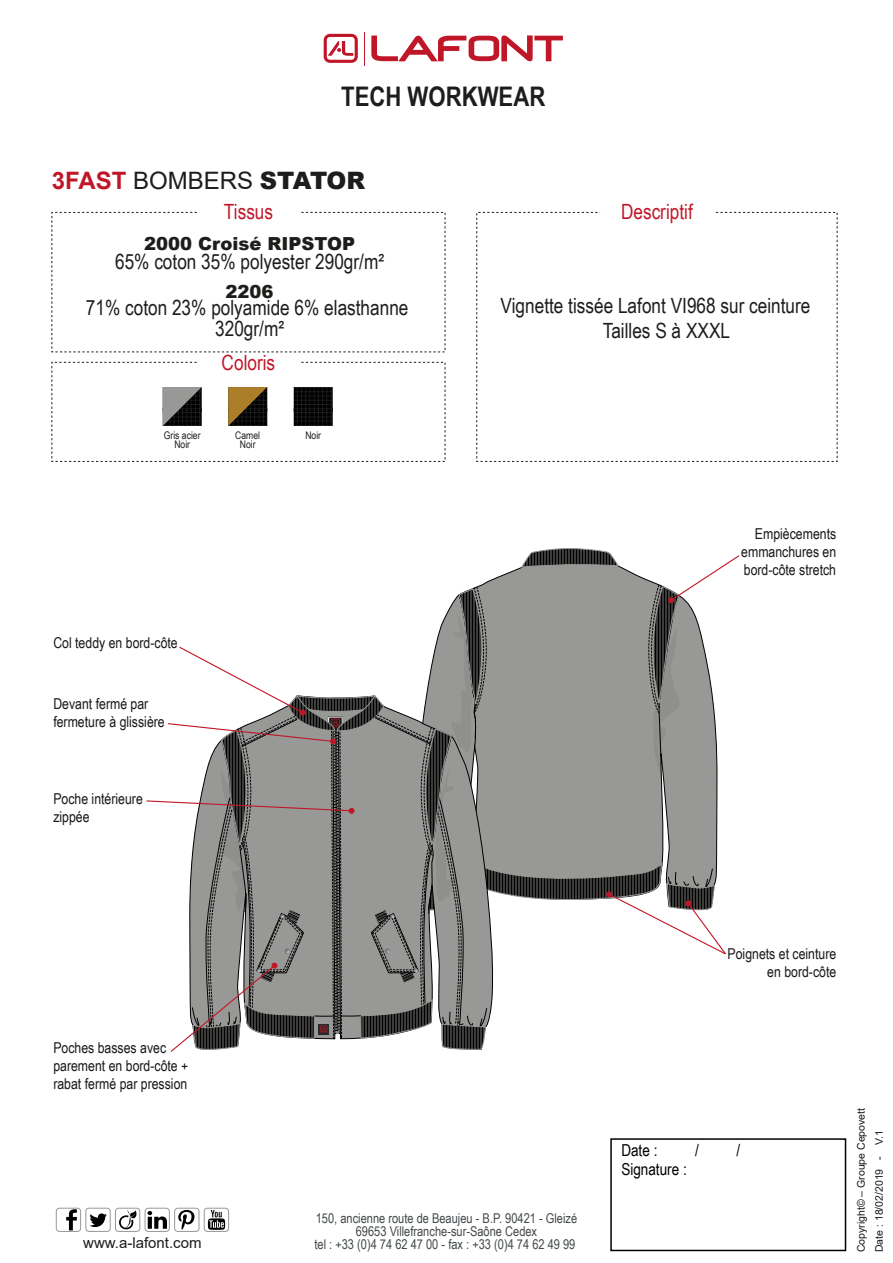
<style>
.page{position:relative;width:893px;height:1263px;background:#fff}
.page>*{position:absolute;margin:0;border:0;box-sizing:border-box;transform-origin:0 0}
.t1{font:700 27px "Arial Narrow";color:#1d1d1b}
.t2{font:24px "Arial";color:#1d1d1b}
.t3{font:21px/21px "Arial Narrow";color:#1d1d1b;text-align:center}
.t4{font:21px "Arial Narrow";color:#c01728}
.t5{font:900 18px "Arial";color:#1d1d1b}
.t6{font:16.5px "Arial Narrow";color:#000}
.t7{font:15px/18px "Arial Narrow";color:#1a171b}
.t8{font:15px "Arial";color:#1d1d1b}
.t9{font:13.5px/13.2px "Arial Narrow";color:#43484a;text-align:center}
.t10{font:10.5px "Arial";color:#1a171b}
.t11{font:10.5px/9.1px "Arial Narrow";color:#1d1d1b;text-align:center}
.s1{font-weight:700;color:#c01728}
.s2{font-weight:900}
</style>
<div class="page">
<div style="left:610px;top:1138px;width:236px;height:113px;border:2px solid #000"></div>
<svg style="left:371px;top:35px;width:192px;height:26px"></svg>
<hr style="left:364px;top:33px;width:1px;height:33px;background:#c01728">
<svg style="left:324px;top:34px;width:34px;height:29px"></svg>
<svg style="left:51px;top:212px;width:395px;height:141px"></svg>
<svg style="left:476px;top:212px;width:362px;height:250px"></svg>
<div style="left:86px;top:1208px;width:25px;height:24px;border:1px solid #989897;border-radius:3px"></div>
<svg style="left:89px;top:1213px;width:18px;height:14px"></svg>
<div style="left:115px;top:1208px;width:25px;height:24px;border:1px solid #989897;border-radius:3px"></div>
<svg style="left:119px;top:1210px;width:18px;height:19px"></svg>
<div style="left:204px;top:1208px;width:25px;height:24px;border:1px solid #989897;border-radius:3px"></div>
<svg style="left:208px;top:1210px;width:17px;height:20px"></svg>
<div style="left:145px;top:1208px;width:25px;height:24px;border:1px solid #989897;border-radius:3px"></div>
<svg style="left:147px;top:1211px;width:20px;height:18px"></svg>
<div style="left:174px;top:1208px;width:25px;height:24px;border:1px solid #989897;border-radius:3px"></div>
<svg style="left:178px;top:1210px;width:16px;height:20px"></svg>
<div style="left:56px;top:1208px;width:25px;height:24px;border:1px solid #989897;border-radius:3px"></div>
<svg style="left:66px;top:1209px;width:11px;height:21px"></svg>
<svg style="left:51px;top:362px;width:395px;height:100px"></svg>
<svg style="left:146px;top:548px;width:594px;height:504px"></svg>
<h1 class="t1" style="left:341px;top:76px;width:206px">TECH WORKWEAR</h1>
<h2 class="t2" style="left:52px;top:164px;width:315px"><span class="s1">3FAST</span> BOMBERS <span class="s2">STATOR</span></h2>
<h3 class="t4" style="left:224px;top:197px;width:51px">Tissus</h3>
<p class="t5" style="left:144px;top:231px;width:212px">2000 Croisé RIPSTOP</p>
<h3 class="t3" style="left:115px;top:250px;width:271px">65% coton 35% polyester 290gr/m²</h3>
<h3 class="t3" style="left:86px;top:297px;width:324px">71% coton 23% polyamide 6% elasthanne<br>320gr/m²</h3>
<p class="t5" style="left:226px;top:278px;width:50px">2206</p>
<h3 class="t4" style="left:222px;top:347px;width:55px">Coloris</h3>
<p class="t11" style="left:164px;top:431px;width:38px">Gris acier<br>Noir</p>
<p class="t11" style="left:235px;top:431px;width:26px">Camel</p>
<p class="t11" style="left:305px;top:431px;width:17px">Noir</p>
<p class="t11" style="left:240px;top:440px;width:17px">Noir</p>
<p class="t7" style="left:53px;top:633px;width:126px">Col teddy en bord-côte</p>
<p class="t7" style="left:53px;top:694px;width:113px">Devant fermé par fermeture à glissière</p>
<p class="t7" style="left:53px;top:789px;width:91px">Poche intérieure zippée</p>
<h3 class="t4" style="left:621px;top:197px;width:73px">Descriptif</h3>
<h3 class="t3" style="left:603px;top:292px;width:209px;line-height:25.2px;text-align:left;text-indent:-102px">Vignette tissée Lafont VI968 sur ceinture<br>Tailles S à XXXL</h3>
<p class="t7" style="left:741px;top:524px;width:97px;text-align:right">Empiècements emmanchures en</p>
<p class="t7" style="left:744px;top:560px;width:94px">bord-côte stretch</p>
<p class="t7" style="left:53px;top:1038px;width:137px">Poches basses avec parement en bord-côte + rabat fermé par pression</p>
<p class="t8" style="left:83px;top:1232px;width:120px">www.a-lafont.com</p>
<p class="t7" style="left:728px;top:944px;width:110px;text-align:right">Poignets et ceinture en bord-côte</p>
<p class="t9" style="left:314px;top:1211px;width:264px">150, ancienne route de Beaujeu - B.P. 90421 - Gleizé<br>69653 Villefranche-sur-Saône Cedex<br>tel : +33 (0)4 74 62 47 00 - fax : +33 (0)4 74 62 49 99</p>
<p class="t6" style="left:621px;top:1137px;width:38px">Date :</p>
<p class="t6" style="left:695px;top:1137px;width:5px">/</p>
<p class="t6" style="left:736px;top:1137px;width:5px">/</p>
<p class="t6" style="left:621px;top:1157px;width:67px">Signature :</p>
<p class="t10" style="left:854px;top:1252px;width:146px;rotate:-90deg">Copyright© – Groupe Cepovett</p>
<p class="t10" style="left:872px;top:1252px;width:124px;rotate:-90deg">Date : 18/02/2019 - V.1</p>
</div>
